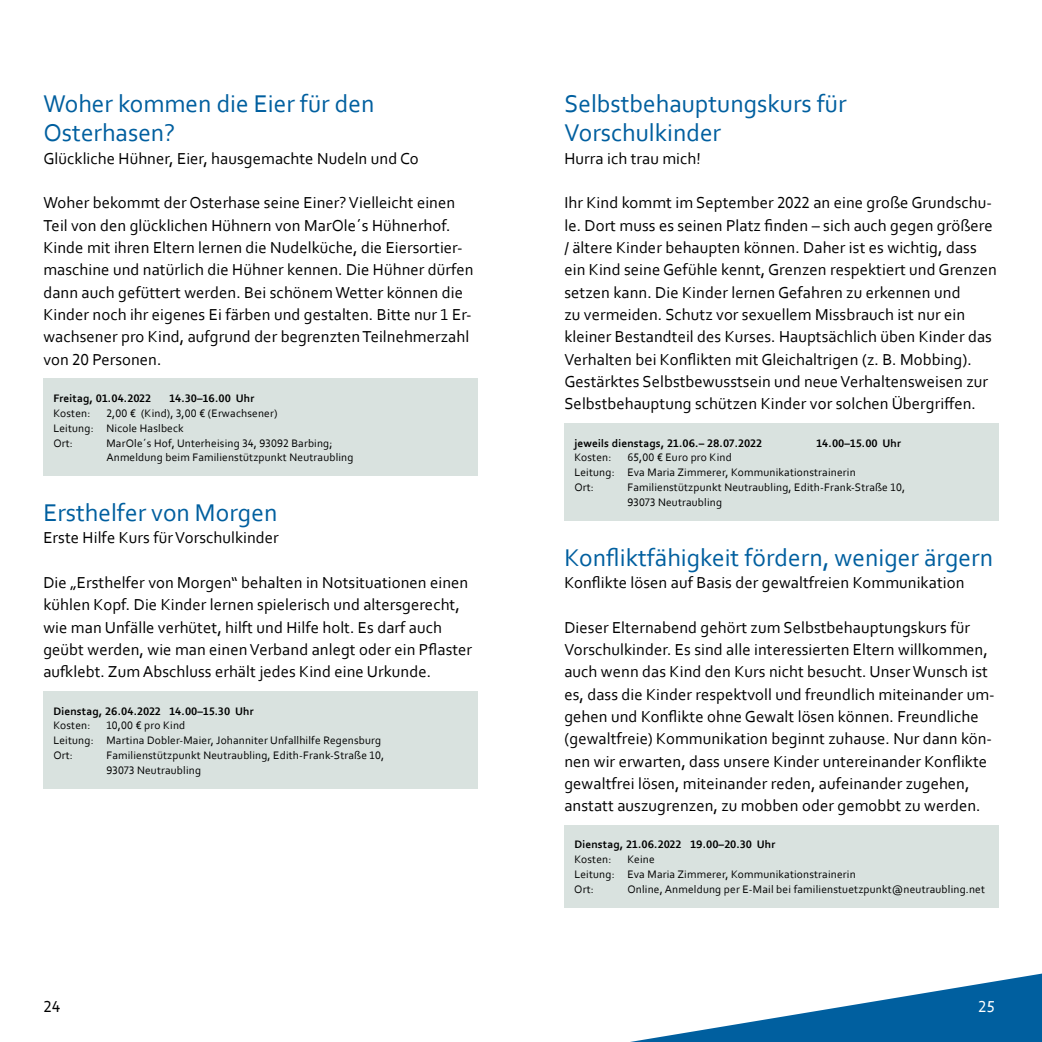
<style>
.page{position:relative;width:1042px;height:1042px;background:#fff}
.page>*{position:absolute;margin:0;border:0;box-sizing:border-box;transform-origin:0 0}
.t1{font:25.38px/29.8px "Corbel";color:#005f9f}
.t2{font:16.62px/22.4px "Corbel";letter-spacing:.005em;color:#000}
.t3{font:16.62px "Corbel";color:#fff}
.t4{font:11.38px/14.9px "Corbel";letter-spacing:.015em;color:#000}
.t5{font:700 11.38px "Corbel";letter-spacing:.015em;color:#000}
</style>
<div class="page">
<div style="left:43px;top:691px;width:434px;height:98px;background:#d9e2df"></div>
<div style="left:43px;top:378px;width:434px;height:98px;background:#d9e2df"></div>
<div style="left:564px;top:825px;width:434px;height:83px;background:#d9e2df"></div>
<div style="left:564px;top:423px;width:434px;height:98px;background:#d9e2df"></div>
<svg style="left:630px;top:973px;width:412px;height:69px"></svg>
<h1 class="t1" style="left:43px;top:88px;width:332px">Woher kommen die Eier für den<br>Osterhasen?</h1>
<p class="t2" style="left:43px;top:147px;width:377px">Glückliche Hühner, Eier, hausgemachte Nudeln und Co</p>
<p class="t2" style="left:43px;top:191px;width:432px">Woher bekommt der Osterhase seine Einer? Vielleicht einen Teil von den glücklichen Hühnern von MarOle´s Hühnerhof.<br>Kinde mit ihren Eltern lernen die Nudelküche, die Eiersortier&shy;maschine und natürlich die Hühner kennen. Die Hühner dürfen dann auch gefüttert werden. Bei schönem Wetter können die Kinder noch ihr eigenes Ei färben und gestalten. Bitte nur 1 Er&shy;wachsener pro Kind, aufgrund der begrenzten Teilnehmerzahl von 20 Personen.</p>
<p class="t5" style="left:53px;top:391px;width:99px">Freitag, 01.04.2022</p>
<p class="t5" style="left:169px;top:391px;width:86px">14.30–16.00 Uhr</p>
<p class="t4" style="left:53px;top:405px;width:39px">Kosten:</p>
<p class="t4" style="left:53px;top:405px;width:226px;text-indent:53px">2,00 € (Kind), 3,00 € (Erwachsener)<br>Leitung: Nicole Haslbeck<br>Ort:</p>
<p class="t4" style="left:106px;top:435px;width:249px">MarOle´s Hof, Unterheising 34, 93092 Barbing;<br>Anmeldung beim Familienstützpunkt Neutraubling</p>
<h1 class="t1" style="left:43px;top:497px;width:235px">Ersthelfer von Morgen</h1>
<p class="t2" style="left:43px;top:526px;width:237px">Erste Hilfe Kurs für Vorschulkinder</p>
<p class="t2" style="left:43px;top:571px;width:430px">Die „Ersthelfer von Morgen“ behalten in Notsituationen einen kühlen Kopf. Die Kinder lernen spielerisch und altersgerecht, wie man Unfälle verhütet, hilft und Hilfe holt. Es darf auch geübt werden, wie man einen Verband anlegt oder ein Pflaster aufklebt. Zum Abschluss erhält jedes Kind eine Urkunde.</p>
<p class="t5" style="left:53px;top:704px;width:202px">Dienstag, 26.04.2022 14.00–15.30 Uhr</p>
<p class="t4" style="left:53px;top:718px;width:39px">Kosten:</p>
<p class="t4" style="left:53px;top:718px;width:329px;text-indent:53px">10,00 € pro Kind<br>Leitung: Martina Dobler-Maier, Johanniter Unfallhilfe Regensburg<br>Ort:</p>
<p class="t4" style="left:106px;top:747px;width:279px">Familienstützpunkt Neutraubling, Edith-Frank-Straße 10,<br>93073 Neutraubling</p>
<h1 class="t1" style="left:564px;top:88px;width:284px">Selbstbehauptungskurs für<br>Vorschulkinder</h1>
<p class="t2" style="left:564px;top:147px;width:138px">Hurra ich trau mich!</p>
<p class="t2" style="left:564px;top:191px;width:434px">Ihr Kind kommt im September 2022 an eine große Grundschu&shy;le. Dort muss es seinen Platz finden – sich auch gegen größere / ältere Kinder behaupten können. Daher ist es wichtig, dass ein Kind seine Gefühle kennt, Grenzen respektiert und Grenzen setzen kann. Die Kinder lernen Gefahren zu erkennen und<br>zu vermeiden. Schutz vor sexuellem Missbrauch ist nur ein kleiner Bestandteil des Kurses. Hauptsächlich üben Kinder das Verhalten bei Konflikten mit Gleichaltrigen (z. B. Mobbing).<br>Gestärktes Selbstbewusstsein und neue Verhaltensweisen zur Selbstbehauptung schützen Kinder vor solchen Übergriffen.</p>
<p class="t5" style="left:574px;top:436px;width:189px">jeweils dienstags, 21.06.– 28.07.2022</p>
<p class="t5" style="left:816px;top:436px;width:86px">14.00–15.00 Uhr</p>
<p class="t4" style="left:574px;top:450px;width:39px">Kosten:</p>
<p class="t4" style="left:574px;top:450px;width:283px;text-indent:53px">65,00 € Euro pro Kind<br>Leitung: Eva Maria Zimmerer, Kommunikationstrainerin<br>Ort:</p>
<p class="t4" style="left:627px;top:480px;width:279px">Familienstützpunkt Neutraubling, Edith-Frank-Straße 10,<br>93073 Neutraubling</p>
<h1 class="t1" style="left:564px;top:542px;width:430px">Konfliktfähigkeit fördern, weniger ärgern</h1>
<p class="t2" style="left:564px;top:571px;width:401px">Konflikte lösen auf Basis der gewaltfreien Kommunikation</p>
<p class="t2" style="left:564px;top:615px;width:432px">Dieser Elternabend gehört zum Selbstbehauptungskurs für Vorschulkinder. Es sind alle interessierten Eltern willkommen, auch wenn das Kind den Kurs nicht besucht. Unser Wunsch ist es, dass die Kinder respektvoll und freundlich miteinander um&shy;gehen und Konflikte ohne Gewalt lösen können. Freundliche (gewaltfreie) Kommunikation beginnt zuhause. Nur dann kön&shy;nen wir erwarten, dass unsere Kinder untereinander Konflikte gewaltfrei lösen, miteinander reden, aufeinander zugehen, anstatt auszugrenzen, zu mobben oder gemobbt zu werden.</p>
<p class="t5" style="left:574px;top:837px;width:203px">Dienstag, 21.06.2022 19.00–20.30 Uhr</p>
<p class="t4" style="left:574px;top:852px;width:39px">Kosten:</p>
<p class="t4" style="left:574px;top:852px;width:283px;text-indent:53px">Keine<br>Leitung: Eva Maria Zimmerer, Kommunikationstrainerin<br>Ort:</p>
<p class="t4" style="left:627px;top:881px;width:359px">Online, Anmeldung per E-Mail bei familienstuetzpunkt@neutraubling.net</p>
<p class="t2" style="left:43px;top:995px;width:18px">24</p>
<p class="t3" style="left:978px;top:996px;width:18px">25</p>
</div>
